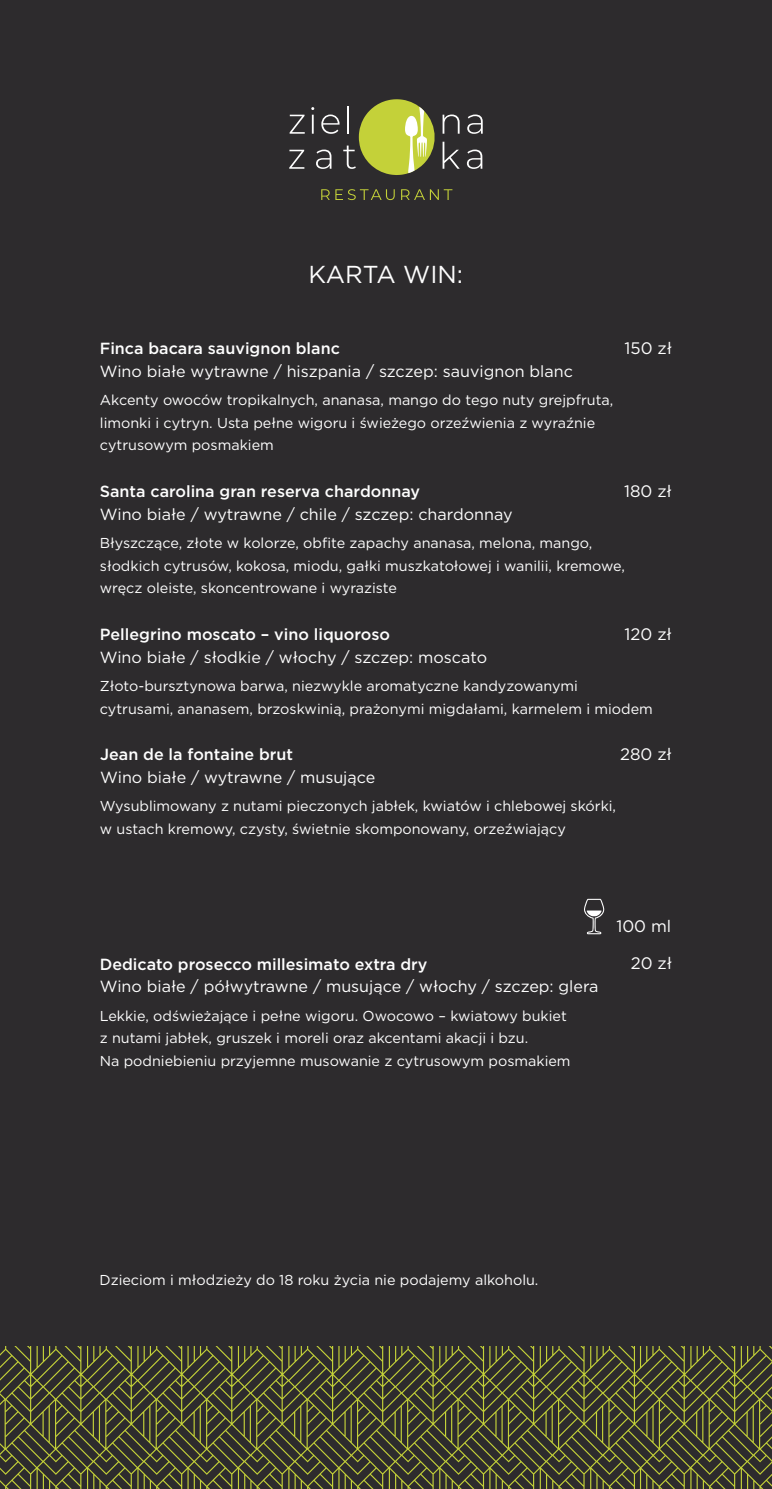
<style>
.page{position:relative;width:772px;height:1489px;background:#fff}
.page>*{position:absolute;margin:0;border:0;box-sizing:border-box;transform-origin:0 0}
.t1{font:24.5px "Gotham";letter-spacing:-.005em;color:#fefefe}
.t2{font:16.62px "Gotham";color:#fefefe}
.t3{font:16.1px "Gotham";color:#fefefe}
.t4{font:500 16.1px "Gotham";color:#fefefe}
.t5{font:14.35px/22.8px "Gotham";color:#fefefe}
</style>
<div class="page">
<div style="left:0;top:0;width:771px;height:1488px;background:#2d2b2d"></div>
<svg style="left:321px;top:189px;width:73px;height:11px"></svg>
<svg style="left:401px;top:189px;width:51px;height:11px"></svg>
<svg style="left:289px;top:115px;width:15px;height:19px"></svg>
<svg style="left:289px;top:150px;width:15px;height:19px"></svg>
<svg style="left:467px;top:114px;width:15px;height:20px"></svg>
<svg style="left:467px;top:149px;width:15px;height:20px"></svg>
<svg style="left:311px;top:99px;width:148px;height:76px"></svg>
<svg style="left:584px;top:898px;width:20px;height:36px"></svg>
<svg style="left:0;top:1346px;width:771px;height:142px"></svg>
<h1 class="t1" style="left:308px;top:263px;width:156px">KARTA WIN:</h1>
<p class="t4" style="left:100px;top:341px;width:241px">Finca bacara sauvignon blanc</p>
<p class="t3" style="left:100px;top:364px;width:474px">Wino białe wytrawne / hiszpania / szczep: sauvignon blanc</p>
<p class="t5" style="left:100px;top:389px;width:514px">Akcenty owoców tropikalnych, ananasa, mango do tego nuty grejpfruta, limonki i cytryn. Usta pełne wigoru i świeżego orzeźwienia z wyraźnie cytrusowym posmakiem</p>
<p class="t2" style="left:624px;top:340px;width:49px">150 zł</p>
<p class="t4" style="left:100px;top:484px;width:322px">Santa carolina gran reserva chardonnay</p>
<p class="t3" style="left:100px;top:507px;width:414px">Wino białe / wytrawne / chile / szczep: chardonnay</p>
<p class="t2" style="left:624px;top:483px;width:49px">180 zł</p>
<p class="t5" style="left:100px;top:532px;width:526px">Błyszczące, złote w kolorze, obfite zapachy ananasa, melona, mango, słodkich cytrusów, kokosa, miodu, gałki muszkatołowej i wanilii, kremowe, wręcz oleiste, skoncentrowane i wyraziste</p>
<p class="t4" style="left:100px;top:627px;width:292px">Pellegrino moscato – vino liquoroso</p>
<p class="t3" style="left:100px;top:650px;width:389px">Wino białe / słodkie / włochy / szczep: moscato</p>
<p class="t2" style="left:624px;top:626px;width:49px">120 zł</p>
<p class="t5" style="left:100px;top:675px;width:554px">Złoto-bursztynowa barwa, niezwykle aromatyczne kandyzowanymi cytrusami, ananasem, brzoskwinią, prażonymi migdałami, karmelem i miodem</p>
<p class="t4" style="left:100px;top:747px;width:194px">Jean de la fontaine brut</p>
<p class="t3" style="left:100px;top:770px;width:276px">Wino białe / wytrawne / musujące</p>
<p class="t2" style="left:620px;top:746px;width:53px">280 zł</p>
<p class="t5" style="left:100px;top:795px;width:517px">Wysublimowany z nutami pieczonych jabłek, kwiatów i chlebowej skórki, w ustach kremowy, czysty, świetnie skomponowany, orzeźwiający</p>
<p class="t4" style="left:100px;top:956px;width:329px">Dedicato prosecco millesimato extra dry</p>
<p class="t3" style="left:100px;top:979px;width:500px">Wino białe / półwytrawne / musujące / włochy / szczep: glera</p>
<p class="t5" style="left:100px;top:1004px;width:472px">Lekkie, odświeżające i pełne wigoru. Owocowo – kwiatowy bukiet z nutami jabłek, gruszek i moreli oraz akcentami akacji i bzu.<br>Na podniebieniu przyjemne musowanie z cytrusowym posmakiem</p>
<p class="t2" style="left:616px;top:918px;width:56px">100 ml</p>
<p class="t2" style="left:630px;top:956px;width:43px">20 zł</p>
<p class="t5" style="left:99px;top:1269px;width:440px">Dzieciom i młodzieży do 18 roku życia nie podajemy alkoholu.</p>
</div>
